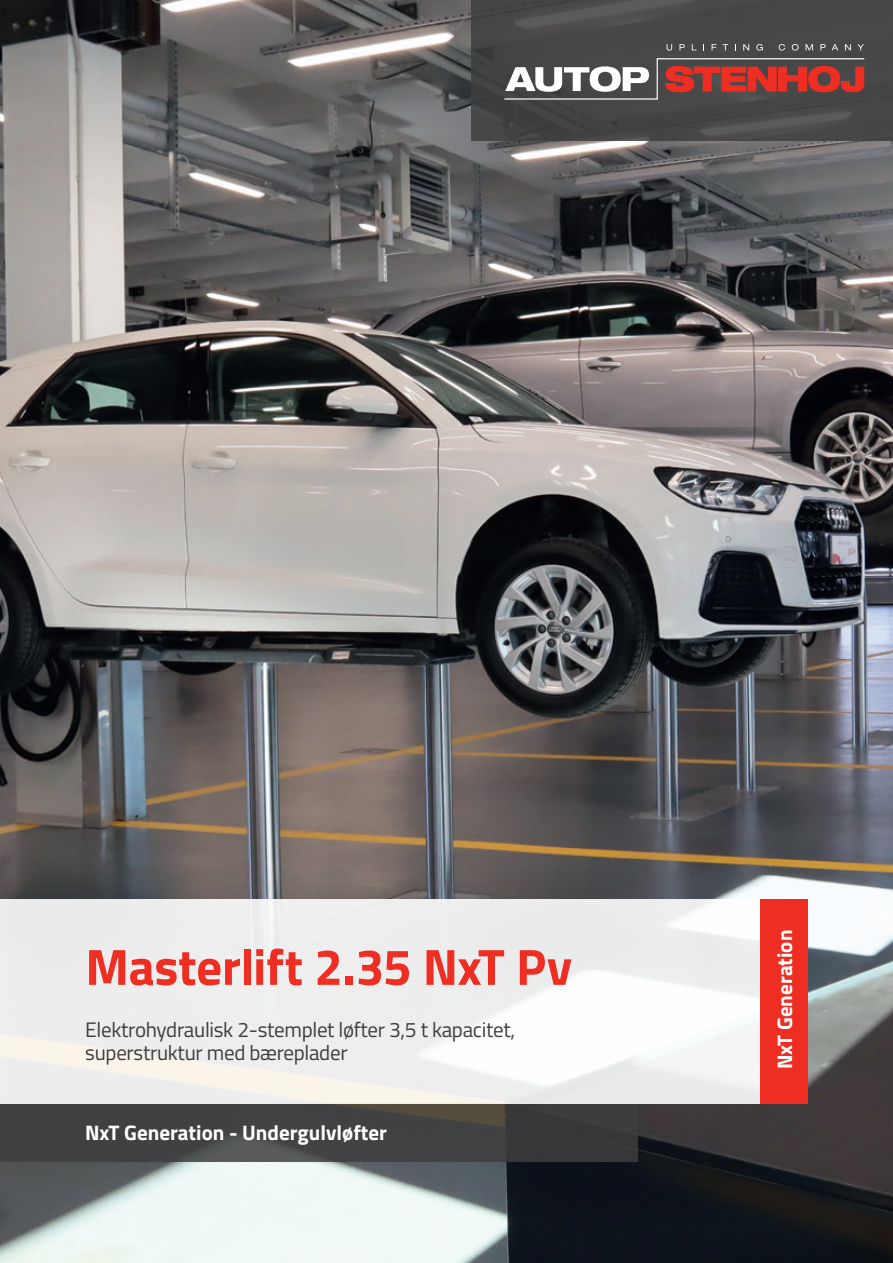
<style>
.page{position:relative;width:893px;height:1263px;background:#fff}
.page>*{position:absolute;margin:0;border:0;box-sizing:border-box;transform-origin:0 0}
.Headline_Weiß{font:700 51px "Titillium Web";letter-spacing:-.01em;color:#ee2e22}
.Subheadline_weiß_201{font:21px "Titillium Web";letter-spacing:-.015em;color:#3e3e3f}
.Subheadline_weiß_201-2{font:700 21px "Titillium Web";color:#fff}
</style>
<div class="page">
<img style="left:0;top:0;width:893px;height:1263px">
<div style="left:0;top:1103px;width:638px;height:59px;background:#3e3e3f"></div>
<div style="left:0;top:899px;width:808px;height:204px;background:linear-gradient(to right,#ededec,#f4f3f3)"></div>
<svg style="left:471px;top:0;width:422px;height:140px;background:#474748"></svg>
<svg style="left:667px;top:44px;width:5px;height:7px"></svg>
<svg style="left:679px;top:44px;width:6px;height:6px"></svg>
<svg style="left:692px;top:44px;width:4px;height:6px"></svg>
<svg style="left:712px;top:44px;width:4px;height:6px"></svg>
<svg style="left:722px;top:44px;width:6px;height:6px"></svg>
<svg style="left:743px;top:44px;width:6px;height:6px"></svg>
<svg style="left:756px;top:44px;width:7px;height:7px"></svg>
<svg style="left:779px;top:44px;width:6px;height:7px"></svg>
<svg style="left:792px;top:44px;width:7px;height:7px"></svg>
<svg style="left:806px;top:44px;width:7px;height:6px"></svg>
<svg style="left:820px;top:44px;width:6px;height:6px"></svg>
<svg style="left:832px;top:44px;width:6px;height:6px"></svg>
<svg style="left:845px;top:44px;width:6px;height:6px"></svg>
<svg style="left:857px;top:44px;width:7px;height:6px"></svg>
<svg style="left:503px;top:58px;width:362px;height:42px;background:#895f5d"></svg>
<div style="left:761px;top:899px;width:47px;height:204px;background:#ee2e22"></div>
<p class="Headline_Weiß" style="left:85px;top:928px;width:488px">Masterlift 2.35 NxT Pv</p>
<p class="Subheadline_weiß_201" style="left:85px;top:1014px;width:431px">Elektrohydraulisk 2-stemplet løfter 3,5 t kapacitet,</p>
<p class="Subheadline_weiß_201" style="left:85px;top:1037px;width:264px">superstruktur med bæreplader</p>
<p class="Subheadline_weiß_201-2" style="left:85px;top:1117px;width:303px">NxT Generation - Undergulvløfter</p>
<p class="Subheadline_weiß_201-2" style="left:769px;top:1069px;width:141px;rotate:-90deg">NxT Generation</p>
</div>
